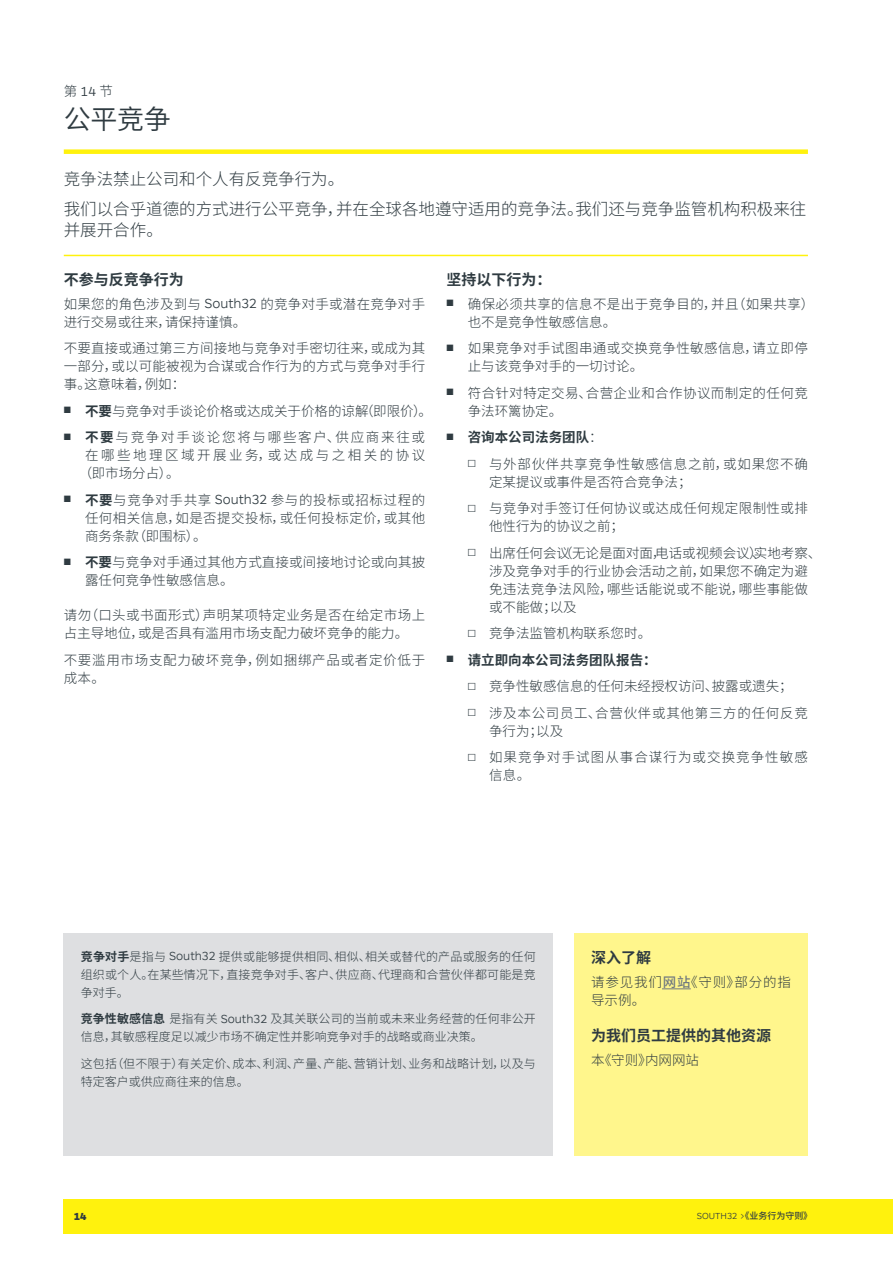
<style>
.page{position:relative;width:893px;height:1263px;background:#fff}
.page>*{position:absolute;margin:0;border:0;box-sizing:border-box;transform-origin:0 0}
.t1{font:27px "Source Han Sans CN";color:#2f3b41}
.t2{font:300 16.5px/29.5px "Source Han Sans CN";color:#2f3b41}
.t3{font:700 15px "Source Han Sans CN";color:#2f3b41}
.t4{font:300 13.5px/18px "Source Han Sans CN";letter-spacing:.03em;color:#2f3b41}
.t5{font:300 13.5px/18px "Source Han Sans CN";letter-spacing:.005em;color:#2f3b41}
.t6{font:300 13.5px/18px "Source Han Sans CN";letter-spacing:.055em;color:#2f3b41}
.t7{font:300 13.5px "Source Han Sans CN";color:#2f3b41}
.t8{font:300 13.5px/18px "Source Han Sans CN";letter-spacing:.01em;color:#2f3b41}
.t9{font:300 13.5px/18px "Source Han Sans CN";letter-spacing:.05em;color:#2f3b41}
.t10{font:700 13.5px "Source Han Sans CN";color:#2f3b41}
.t11{font:300 13.5px/18px "Source Han Sans CN";letter-spacing:.075em;color:#2f3b41}
.t12{font:300 13.5px "Source Han Sans CN";letter-spacing:.13em;color:#2f3b41}
.t13{font:300 13.5px "Source Han Sans CN";letter-spacing:.185em;color:#2f3b41}
.t14{font:300 13.5px/18px "Source Han Sans CN";letter-spacing:.065em;color:#2f3b41}
.t15{font:300 12px/18px "Source Han Sans CN";letter-spacing:.005em;color:#2f3b41}
.t16{font:900 10.5px "ARS Maquette Pro";color:#2f3b41}
.t17{font:300 9px "ARS Maquette Pro";color:#2f3b41}
.s1{font-family:"ARS Maquette Pro"}
.s2{font-weight:700}
.s3{font-weight:300}
.s4{font-family:"ARS Maquette Pro";font-size:10.5px}
.s5{font-weight:500;color:#70797f}
.s6{font-family:"Source Han Sans CN";font-weight:500}
</style>
<div class="page">
<div style="left:64px;top:149px;width:744px;height:5px;background:#fff20d"></div>
<hr style="left:64px;top:255px;width:744px;height:1px;background:#fff20d">
<div style="left:574px;top:933px;width:234px;height:223px;background:#fff68c"></div>
<svg style="left:662px;top:988px;width:29px;height:1px"></svg>
<div style="left:64px;top:933px;width:489px;height:223px;background:#dedfe1"></div>
<div style="left:64px;top:1199px;width:829px;height:34px;background:#fff20d"></div>
<p class="t4" style="left:64px;top:83px;width:51px">第<span class="s1">14</span>节</p>
<h1 class="t1" style="left:64px;top:104px;width:109px">公平竞争</h1>
<p class="t2" style="left:64px;top:165px;width:744px">竞争法禁止公司和个人有反竞争行为。<br>我们以合乎道德的方式进行公平竞争，并在全球各地遵守适用的竞争法。我们还与竞争监管机构积极来往</p>
<p class="t2" style="left:64px;top:215px;width:101px">并展开合作。</p>
<p class="t3" style="left:64px;top:271px;width:121px">不参与反竞争行为</p>
<p class="t4" style="left:64px;top:295px;width:363px">如果您的角色涉及到与 <span class="s1">South32</span> 的竞争对手或潜在竞争对手进行交易或往来，请保持谨慎。</p>
<p class="t4" style="left:64px;top:340px;width:363px;text-align:justify">不要直接或通过第三方间接地与竞争对手密切往来，或成为其一部分，或以可能被视为合谋或合作行为的方式与竞争对手行事。这意味着，例如：</p>
<p class="t7" style="left:64px;top:403px;width:370px"><sup>■</sup> <span class="s2">不要</span>与竞争对手谈论价格或达成关于价格的谅解（即限价）。</p>
<p class="t12" style="left:64px;top:430px;width:363px"><sup>■</sup> <span class="s2">不要</span>与竞争对手谈论您将与哪些客户、供应商来往或</p>
<p class="t13" style="left:85px;top:448px;width:342px">在哪些地理区域开展业务，或达成与之相关的协议</p>
<p class="t4" style="left:79px;top:465px;width:102px">（即市场分占）。</p>
<p class="t4" style="left:85px;top:491px;width:342px;text-align:justify;text-indent:-21px"><sup>■</sup> <span class="s2">不要</span>与竞争对手共享 <span class="s1">South32</span> 参与的投标或招标过程的任何相关信息，如是否提交投标，或任何投标定价，或其他商务条款（即围标）。</p>
<p class="t8" style="left:85px;top:554px;width:342px;text-indent:-21px"><sup>■</sup> <span class="s2">不要</span>与竞争对手通过其他方式直接或间接地讨论或向其披露任何竞争性敏感信息。</p>
<p class="t4" style="left:64px;top:607px;width:363px">请勿（口头或书面形式）声明某项特定业务是否在给定市场上占主导地位，或是否具有滥用市场支配力破坏竞争的能力。</p>
<p class="t9" style="left:64px;top:651px;width:363px">不要滥用市场支配力破坏竞争，例如捆绑产品或者定价低于成本。</p>
<p class="t3" style="left:446px;top:271px;width:106px">坚持以下行为：</p>
<p class="t4" style="left:468px;top:295px;width:348px;text-indent:-21px"><sup>■</sup> 确保必须共享的信息不是出于竞争目的，并且（如果共享）也不是竞争性敏感信息。</p>
<p class="t4" style="left:468px;top:340px;width:342px;text-indent:-21px"><sup>■</sup> 如果竞争对手试图串通或交换竞争性敏感信息，请立即停止与该竞争对手的一切讨论。</p>
<p class="t4" style="left:468px;top:384px;width:342px;text-indent:-21px"><sup>■</sup> 符合针对特定交易、合营企业和合作协议而制定的任何竞争法环篱协定。</p>
<p class="t10" style="left:446px;top:430px;width:158px"><sup>■</sup> 咨询本公司法务团队<span class="s3">：</span></p>
<p class="t6" style="left:489px;top:455px;width:320px;text-indent:-21px"><span class="s4">□</span> 与外部伙伴共享竞争性敏感信息之前，或如果您不确定某提议或事件是否符合竞争法；</p>
<p class="t4" style="left:489px;top:500px;width:320px;text-indent:-21px"><span class="s4">□</span> 与竞争对手签订任何协议或达成任何规定限制性或排他性行为的协议之前；</p>
<p class="t5" style="left:489px;top:544px;width:334px;text-indent:-21px"><span class="s4">□</span> 出席任何会议（无论是面对面，电话或视频会议）、实地考察、涉及竞争对手的行业协会活动之前，如果您不确定为避免违法竞争法风险，哪些话能说或不能说，哪些事能做或不能做；以及</p>
<p class="t7" style="left:468px;top:626px;width:185px"><span class="s4">□</span> 竞争法监管机构联系您时。</p>
<p class="t10" style="left:446px;top:652px;width:212px"><sup>■</sup> 请立即向本公司法务团队报告：</p>
<p class="t7" style="left:468px;top:679px;width:327px"><span class="s4">□</span> 竞争性敏感信息的任何未经授权访问、披露或遗失；</p>
<p class="t6" style="left:489px;top:704px;width:320px;text-indent:-21px"><span class="s4">□</span> 涉及本公司员工、合营伙伴或其他第三方的任何反竞争行为；以及</p>
<p class="t11" style="left:489px;top:749px;width:320px;text-indent:-21px"><span class="s4">□</span> 如果竞争对手试图从事合谋行为或交换竞争性敏感信息。</p>
<p class="t15" style="left:81px;top:947px;width:456px;text-align:justify"><span class="s2">竞争对手</span>是指与 <span class="s1">South32</span> 提供或能够提供相同、相似、相关或替代的产品或服务的任何组织或个人。在某些情况下，直接竞争对手、客户、供应商、代理商和合营伙伴都可能是竞争对手。</p>
<p class="t15" style="left:81px;top:1010px;width:457px"><span class="s2">竞争性敏感信息</span>是指有关 <span class="s1">South32</span> 及其关联公司的当前或未来业务经营的任何非公开信息，其敏感程度足以减少市场不确定性并影响竞争对手的战略或商业决策。</p>
<p class="t15" style="left:81px;top:1054px;width:457px">这包括（但不限于）有关定价、成本、利润、产量、产能、营销计划、业务和战略计划，以及与特定客户或供应商往来的信息。</p>
<p class="t3" style="left:591px;top:949px;width:61px">深入了解</p>
<p class="t14" style="left:591px;top:973px;width:201px">请参见我们<span class="s5">网站</span>《守则》部分的指导示例。</p>
<p class="t3" style="left:591px;top:1027px;width:182px">为我们员工提供的其他资源</p>
<p class="t4" style="left:591px;top:1051px;width:109px">本《守则》内网网站</p>
<p class="t16" style="left:74px;top:1209px;width:14px">14</p>
<p class="t17" style="left:697px;top:1210px;width:117px">SOUTH32 &gt;<span class="s6">《业务行为守则》</span></p>
</div>
